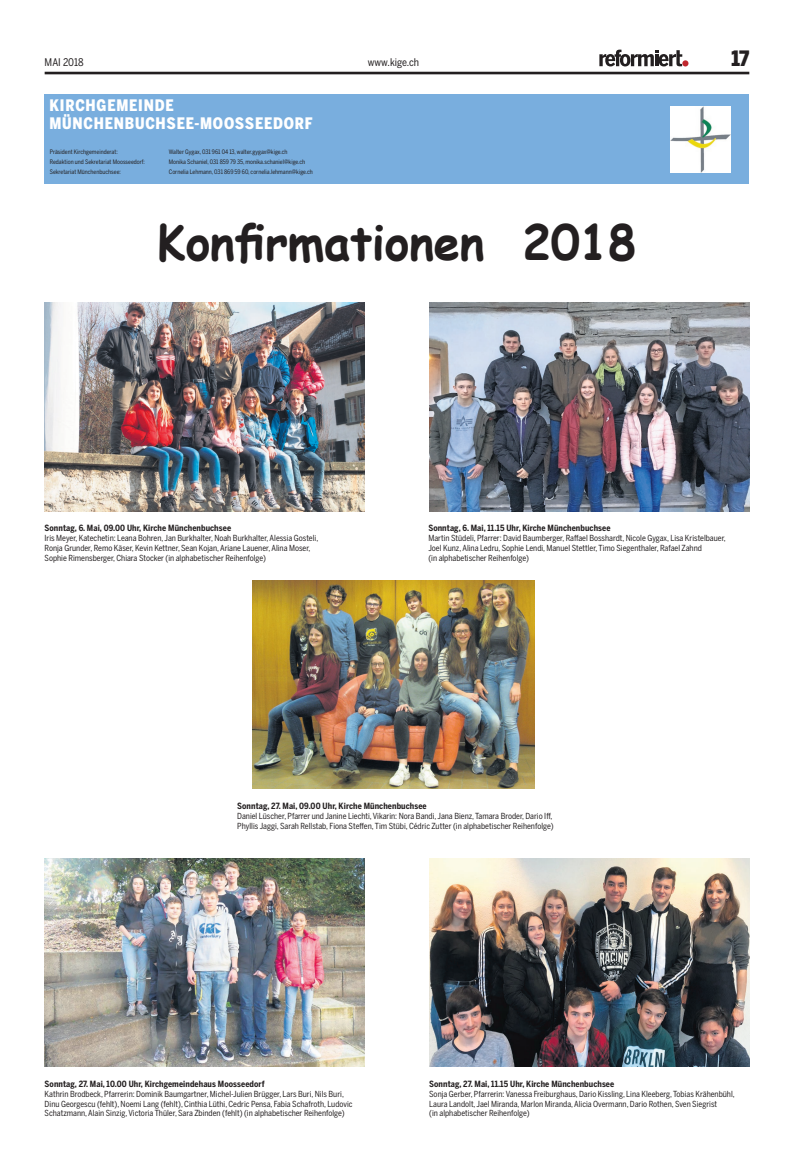
<style>
.page{position:relative;width:794px;height:1166px;background:#fff}
.page>*{position:absolute;margin:0;border:0;box-sizing:border-box;transform-origin:0 0}
.t1{font:700 47.86px "Comic Sans MS";letter-spacing:-.005em;color:#231f20}
.t2{font:900 21px "Benton Sans Cond";color:#231f20}
.t3{font:900 15.75px/18.2px "Benton Sans Cond";letter-spacing:.05em;color:#fff}
.t4{font:10.5px "Benton Sans Cond";color:#231f20}
.t5{font:700 8.58px "Benton Sans Cond";letter-spacing:.01em;color:#231f20}
.t6{font:8.31px/9.9px "Benton Sans Cond";color:#231f20}
.t7{font:6.12px "Benton Sans Cond";color:#231f20}
</style>
<div class="page">
<hr style="left:45px;top:72px;width:704px;height:2px;background:#231f20">
<svg style="left:599px;top:50px;width:89px;height:16px"></svg>
<div style="left:45px;top:94px;width:704px;height:90px;background:#79aede"></div>
<img style="left:671px;top:106px;width:59px;height:67px">
<img style="left:45px;top:303px;width:319px;height:208px">
<img style="left:429px;top:858px;width:320px;height:208px">
<img style="left:252px;top:580px;width:282px;height:209px">
<img style="left:45px;top:858px;width:319px;height:209px">
<img style="left:429px;top:303px;width:320px;height:208px">
<p class="t4" style="left:45px;top:56px;width:40px">MAI 2018</p>
<p class="t4" style="left:368px;top:56px;width:53px">www.kige.ch</p>
<h2 class="t2" style="left:731px;top:46px;width:19px">17</h2>
<h3 class="t3" style="left:49px;top:96px;width:265px">KIRCHGEMEINDE<br>MÜNCHENBUCHSEE-MOOSSEEDORF</h3>
<p class="t7" style="left:50px;top:148px;width:69px">Präsident Kirchgemeinderat:</p>
<p class="t7" style="left:169px;top:148px;width:120px">Walter Gygax, 031 961 04 13, walter.gygax@kige.ch</p>
<p class="t7" style="left:50px;top:158px;width:97px">Redaktion und Sekretariat Moosseedorf:</p>
<p class="t7" style="left:169px;top:158px;width:138px">Monika Schaniel, 031 859 79 35, monika.schaniel@kige.ch</p>
<p class="t7" style="left:50px;top:168px;width:73px">Sekretariat Münchenbuchsee:</p>
<p class="t7" style="left:169px;top:168px;width:146px">Cornelia Lehmann, 031 869 59 60, cornelia.lehmann@kige.ch</p>
<h1 class="t1" style="left:157px;top:207px;width:481px">Konfirmationen 2018</h1>
<p class="t5" style="left:45px;top:523px;width:188px">Sonntag, 6. Mai, 09.00 Uhr, Kirche Münchenbuchsee</p>
<p class="t6" style="left:45px;top:533px;width:275px">Iris Meyer, Katechetin: Leana Bohren, Jan Burkhalter, Noah Burkhalter, Alessia Gosteli,<br>Ronja Grunder, Remo Käser, Kevin Kettner, Sean Kojan, Ariane Lauener, Alina Moser,<br>Sophie Rimensberger, Chiara Stocker (in alphabetischer Reihenfolge)</p>
<p class="t5" style="left:428px;top:523px;width:184px">Sonntag, 6. Mai, 11.15 Uhr, Kirche Münchenbuchsee</p>
<p class="t6" style="left:428px;top:533px;width:299px">Martin Stüdeli, Pfarrer: David Baumberger, Raffael Bosshardt, Nicole Gygax, Lisa Kristelbauer,<br>Joel Kunz, Alina Ledru, Sophie Lendi, Manuel Stettler, Timo Siegenthaler, Rafael Zahnd<br>(in alphabetischer Reihenfolge)</p>
<p class="t5" style="left:237px;top:801px;width:191px">Sonntag, 27. Mai, 09.00 Uhr, Kirche Münchenbuchsee</p>
<p class="t6" style="left:237px;top:811px;width:318px">Daniel Lüscher, Pfarrer und Janine Liechti, Vikarin: Nora Bandi, Jana Bienz, Tamara Broder, Dario Iff,<br>Phyllis Jaggi, Sarah Rellstab, Fiona Steffen, Tim Stübi, Cédric Zutter (in alphabetischer Reihenfolge)</p>
<p class="t5" style="left:45px;top:1078px;width:221px">Sonntag, 27. Mai, 10.00 Uhr, Kirchgemeindehaus Moosseedorf</p>
<p class="t6" style="left:45px;top:1089px;width:309px">Kathrin Brodbeck, Pfarrerin: Dominik Baumgartner, Michel-Julien Brügger, Lars Buri, Nils Buri,<br>Dinu Georgescu (fehlt), Noemi Lang (fehlt), Cinthia Lüthi, Cedric Pensa, Fabia Schafroth, Ludovic<br>Schatzmann, Alain Sinzig, Victoria Thüler, Sara Zbinden (fehlt) (in alphabetischer Reihenfolge)</p>
<p class="t5" style="left:429px;top:1078px;width:186px">Sonntag, 27. Mai, 11.15 Uhr, Kirche Münchenbuchsee</p>
<p class="t6" style="left:429px;top:1089px;width:307px">Sonja Gerber, Pfarrerin: Vanessa Freiburghaus, Dario Kissling, Lina Kleeberg, Tobias Krähenbühl,<br>Laura Landolt, Jael Miranda, Marlon Miranda, Alicia Overmann, Dario Rothen, Sven Siegrist<br>(in alphabetischer Reihenfolge)</p>
</div>
